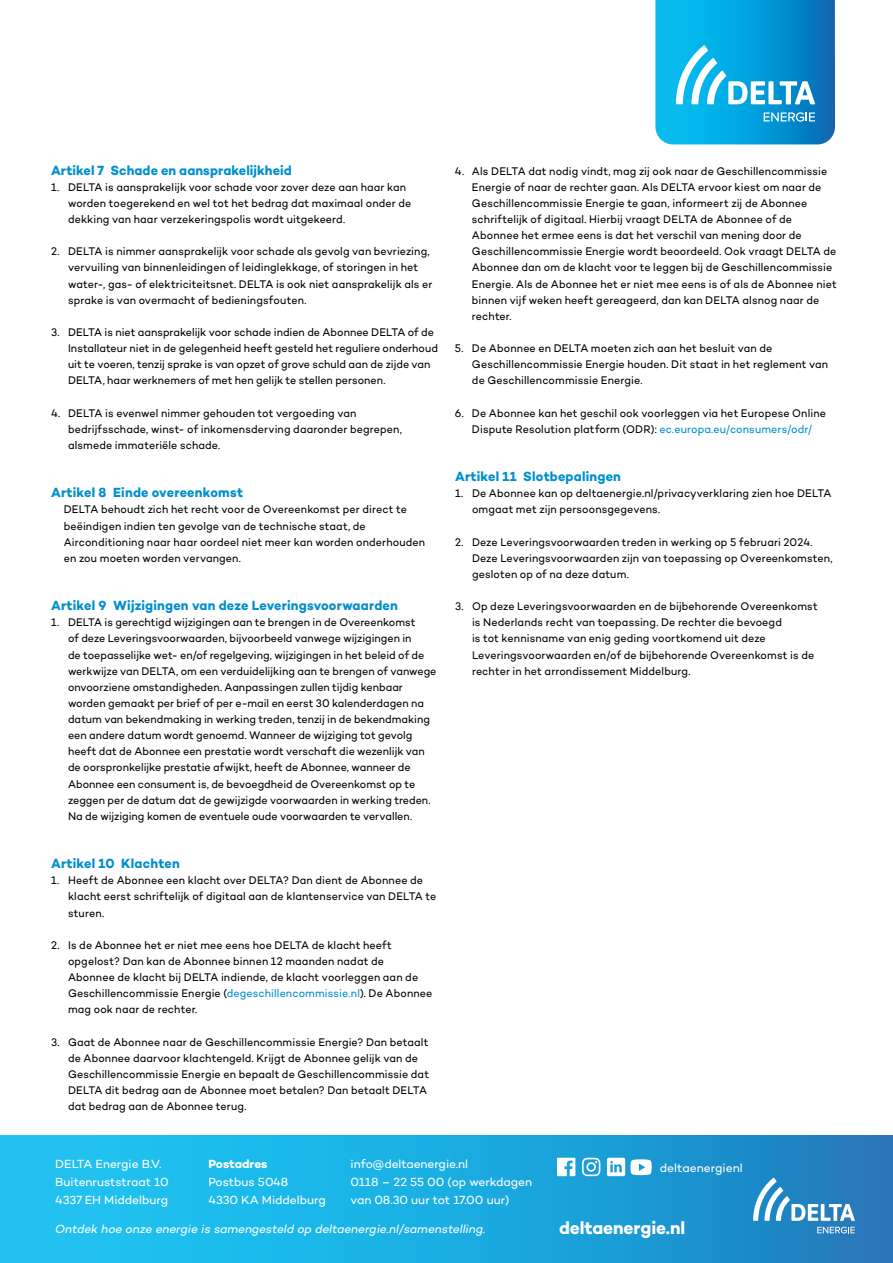
<style>
.page{position:relative;width:893px;height:1263px;background:#fff}
.page>*{position:absolute;margin:0;border:0;box-sizing:border-box;transform-origin:0 0}
.t1{font:700 18px "Campton";letter-spacing:-.005em;color:#fff}
.t2{font:700 13.5px "Campton";letter-spacing:.015em;color:#008fcf;scale:.95 1}
.t3{font:12px/18px "Campton";letter-spacing:-.005em;color:#fff}
.t4{font:italic 12px "Campton";letter-spacing:-.005em;color:#fff}
.t5{font:700 12px "Campton";letter-spacing:-.005em;color:#fff}
.t6{font:11.25px/16px "Campton";letter-spacing:.01em;color:#000;scale:.95 1}
.s1{color:#008fcf}
</style>
<div class="page">
<div style="left:0;top:1135px;width:893px;height:128px;background:linear-gradient(to right,#1ccef9,#1e80c1)"></div>
<svg style="left:753px;top:1178px;width:102px;height:43px"></svg>
<svg style="left:817px;top:1227px;width:38px;height:6px"></svg>
<svg style="left:557px;top:1158px;width:18px;height:18px"></svg>
<svg style="left:582px;top:1158px;width:18px;height:18px"></svg>
<svg style="left:607px;top:1158px;width:45px;height:18px"></svg>
<svg style="left:655px;top:0;width:180px;height:144px;background:#1fa8dd"></svg>
<p class="t2" style="left:51px;top:161px;width:255px">Artikel 7 Schade en aansprakelijkheid</p>
<p class="t6" style="left:68px;top:179px;width:363px;text-indent:-17px">1. DELTA is aansprakelijk voor schade voor zover deze aan haar kan worden toegerekend en wel tot het bedrag dat maximaal onder de dekking van haar verzekeringspolis wordt uitgekeerd.</p>
<p class="t6" style="left:68px;top:243px;width:385px;text-indent:-17px">2. DELTA is nimmer aansprakelijk voor schade als gevolg van bevriezing, vervuiling van binnenleidingen of leidinglekkage, of storingen in het water-, gas- of elektriciteitsnet. DELTA is ook niet aansprakelijk als er sprake is van overmacht of bedieningsfouten.</p>
<p class="t6" style="left:68px;top:324px;width:391px;text-indent:-17px">3. DELTA is niet aansprakelijk voor schade indien de Abonnee DELTA of de Installateur niet in de gelegenheid heeft gesteld het reguliere onderhoud uit te voeren, tenzij sprake is van opzet of grove schuld aan de zijde van DELTA, haar werknemers of met hen gelijk te stellen personen.</p>
<p class="t6" style="left:68px;top:404px;width:353px;text-indent:-17px">4. DELTA is evenwel nimmer gehouden tot vergoeding van bedrijfsschade, winst- of inkomensderving daaronder begrepen, alsmede immateriële schade.</p>
<p class="t2" style="left:51px;top:484px;width:204px">Artikel 8 Einde overeenkomst</p>
<p class="t6" style="left:64px;top:501px;width:382px">DELTA behoudt zich het recht voor de Overeenkomst per direct te beëindigen indien ten gevolge van de technische staat, de Airconditioning naar haar oordeel niet meer kan worden onderhouden en zou moeten worden vervangen.</p>
<p class="t2" style="left:51px;top:597px;width:367px">Artikel 9 Wijzigingen van deze Leveringsvoorwaarden</p>
<p class="t6" style="left:68px;top:614px;width:389px;text-indent:-17px">1. DELTA is gerechtigd wijzigingen aan te brengen in de Overeenkomst<br>of deze Leveringsvoorwaarden, bijvoorbeeld vanwege wijzigingen in<br>de toepasselijke wet- en/of regelgeving, wijzigingen in het beleid of de werkwijze van DELTA, om een verduidelijking aan te brengen of vanwege onvoorziene omstandigheden. Aanpassingen zullen tijdig kenbaar worden gemaakt per brief of per e-mail en eerst 30 kalenderdagen na datum van bekendmaking in werking treden, tenzij in de bekendmaking een andere datum wordt genoemd. Wanneer de wijziging tot gevolg heeft dat de Abonnee een prestatie wordt verschaft die wezenlijk van de oorspronkelijke prestatie afwijkt, heeft de Abonnee, wanneer de Abonnee een consument is, de bevoegdheid de Overeenkomst op te zeggen per de datum dat de gewijzigde voorwaarden in werking treden.<br>Na de wijziging komen de eventuele oude voorwaarden te vervallen.</p>
<p class="t2" style="left:51px;top:855px;width:137px">Artikel 10 Klachten</p>
<p class="t6" style="left:68px;top:872px;width:389px;text-indent:-17px">1. Heeft de Abonnee een klacht over DELTA? Dan dient de Abonnee de klacht eerst schriftelijk of digitaal aan de klantenservice van DELTA te sturen.</p>
<p class="t6" style="left:68px;top:937px;width:385px;text-indent:-17px">2. Is de Abonnee het er niet mee eens hoe DELTA de klacht heeft opgelost? Dan kan de Abonnee binnen 12 maanden nadat de Abonnee de klacht bij DELTA indiende, de klacht voorleggen aan de Geschillencommissie Energie (<span class="s1">degeschillencommissie.nl</span>). De Abonnee mag ook naar de rechter.</p>
<p class="t6" style="left:68px;top:1033px;width:382px;text-indent:-17px">3. Gaat de Abonnee naar de Geschillencommissie Energie? Dan betaalt de Abonnee daarvoor klachtengeld. Krijgt de Abonnee gelijk van de Geschillencommissie Energie en bepaalt de Geschillencommissie dat DELTA dit bedrag aan de Abonnee moet betalen? Dan betaalt DELTA dat bedrag aan de Abonnee terug.</p>
<p class="t6" style="left:472px;top:163px;width:385px;text-indent:-17px">4. Als DELTA dat nodig vindt, mag zij ook naar de Geschillencommissie Energie of naar de rechter gaan. Als DELTA ervoor kiest om naar de Geschillencommissie Energie te gaan, informeert zij de Abonnee schriftelijk of digitaal. Hierbij vraagt DELTA de Abonnee of de Abonnee het ermee eens is dat het verschil van mening door de Geschillencommissie Energie wordt beoordeeld. Ook vraagt DELTA de Abonnee dan om de klacht voor te leggen bij de Geschillencommissie Energie. Als de Abonnee het er niet mee eens is of als de Abonnee niet binnen vijf weken heeft gereageerd, dan kan DELTA alsnog naar de rechter.</p>
<p class="t6" style="left:472px;top:340px;width:376px;text-indent:-17px">5. De Abonnee en DELTA moeten zich aan het besluit van de<br>Geschillencommissie Energie houden. Dit staat in het reglement van de Geschillencommissie Energie.</p>
<p class="t6" style="left:455px;top:404px;width:392px;text-align:center">6. De Abonnee kan het geschil ook voorleggen via het Europese Online<br>Dispute Resolution platform (ODR): <span class="s1">ec.europa.eu/consumers/odr/</span></p>
<p class="t2" style="left:455px;top:468px;width:176px">Artikel 11 Slotbepalingen</p>
<p class="t6" style="left:472px;top:485px;width:380px;text-indent:-17px">1. De Abonnee kan op deltaenergie.nl/privacyverklaring zien hoe DELTA omgaat met zijn persoonsgegevens.</p>
<p class="t6" style="left:472px;top:533px;width:381px;text-indent:-17px">2. Deze Leveringsvoorwaarden treden in werking op 5 februari 2024.<br>Deze Leveringsvoorwaarden zijn van toepassing op Overeenkomsten, gesloten op of na deze datum.</p>
<p class="t6" style="left:472px;top:598px;width:365px;text-indent:-17px">3. Op deze Leveringsvoorwaarden en de bijbehorende Overeenkomst is Nederlands recht van toepassing. De rechter die bevoegd<br>is tot kennisname van enig geding voortkomend uit deze Leveringsvoorwaarden en/of de bijbehorende Overeenkomst is de rechter in het arrondissement Middelburg.</p>
<p class="t3" style="left:351px;top:1154px;width:183px">info@deltaenergie.nl<br>0118 – 22 55 00 (op werkdagen van 08.30 uur tot 17.00 uur)</p>
<p class="t4" style="left:55px;top:1221px;width:432px">Ontdek hoe onze energie is samengesteld op deltaenergie.nl/samenstelling.</p>
<p class="t3" style="left:55px;top:1154px;width:115px">DELTA Energie B.V.<br>Buitenruststraat 10<br>4337 EH Middelburg</p>
<p class="t5" style="left:208px;top:1156px;width:61px">Postadres</p>
<p class="t3" style="left:208px;top:1172px;width:119px">Postbus 5048<br>4330 KA Middelburg</p>
<p class="t3" style="left:660px;top:1158px;width:84px">deltaenergienl</p>
<h1 class="t1" style="left:559px;top:1216px;width:128px">deltaenergie.nl</h1>
</div>
